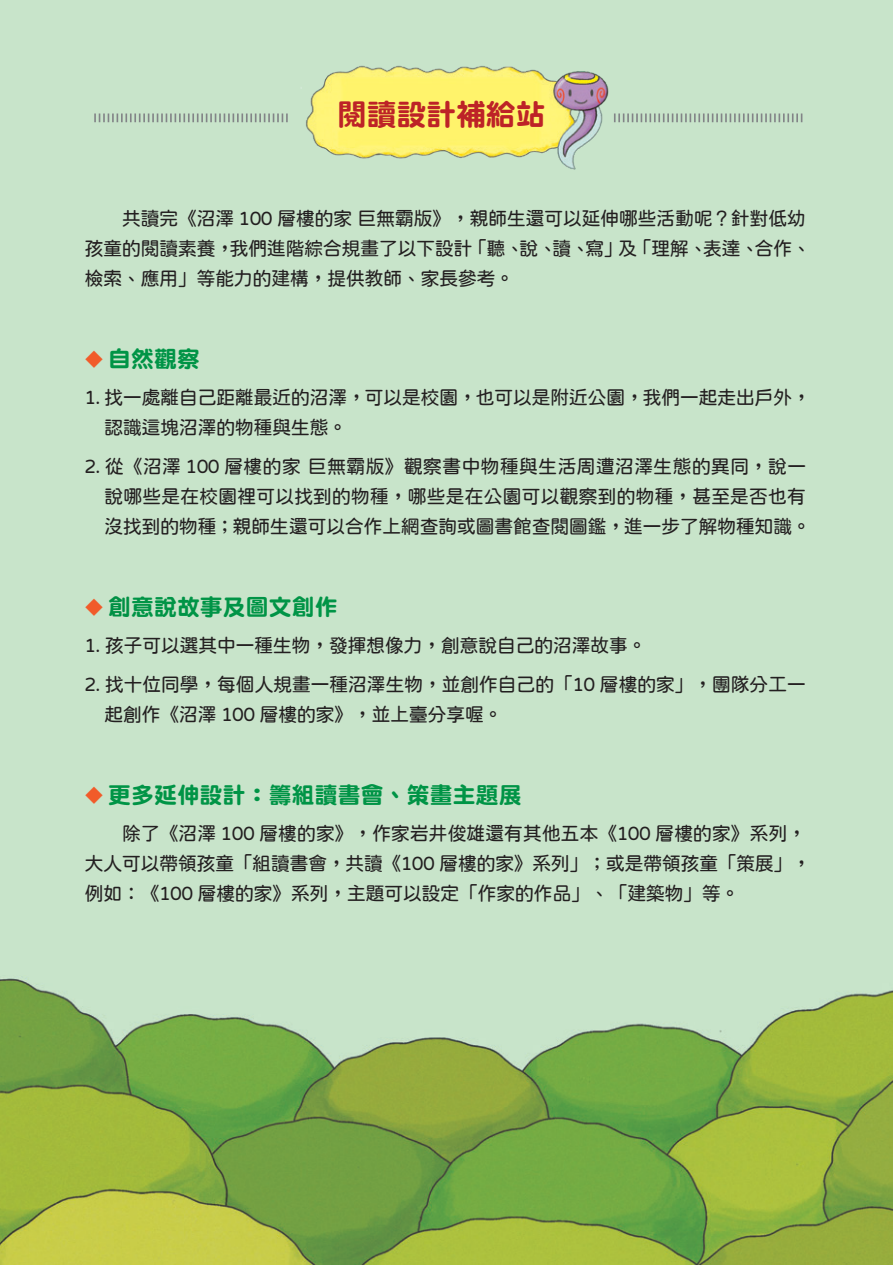
<style>
.page{position:relative;width:893px;height:1265px;background:#fff}
.page>*{position:absolute;margin:0;border:0;box-sizing:border-box;transform-origin:0 0}
.t1{font:29.75px "DF Yuan Std W9";color:#bd2327}
.t2{font:22.75px "DF Yuan Std W9";letter-spacing:.01em;color:#009446}
.t3{font:19.25px/29.8px "jf openhuninn 1.0";letter-spacing:-.03em;color:#231f20}
.s1{font-family:"jf openhuninn 1.0";font-size:19.25px;color:#f15b2a}
.s2{color:#009044}
</style>
<div class="page">
<img style="left:0;top:0;width:893px;height:1265px">
<img style="left:296px;top:46px;width:330px;height:138px">
<svg style="left:94px;top:113px;width:194px;height:9px;background:#afc2b2"></svg>
<svg style="left:614px;top:113px;width:188px;height:9px;background:#afc1b2"></svg>
<h1 class="t1" style="left:337px;top:98px;width:210px">閱讀設計補給站</h1>
<p class="t3" style="left:84px;top:204px;width:728px">　　共讀完《沼澤 100 層樓的家 巨無霸版》，親師生還可以延伸哪些活動呢？針對低幼孩童的閱讀素養，我們進階綜合規畫了以下設計「聽、說、讀、寫」及「理解、表達、合作、檢索、應用」等能力的建構，提供教師、家長參考。</p>
<p class="t2" style="left:84px;top:346px;width:117px"><span class="s1">◆</span> 自然觀察</p>
<p class="t3" style="left:104px;top:382px;width:708px;text-indent:-20px">1. 找一處離自己距離最近的沼澤，可以是校園，也可以是附近公園，我們一起走出戶外，認識這塊沼澤的物種與生態。</p>
<p class="t3" style="left:104px;top:451px;width:708px;text-indent:-20px">2. 從《沼澤 100 層樓的家 巨無霸版》觀察書中物種與生活周遭沼澤生態的異同，說一說哪些是在校園裡可以找到的物種，哪些是在公園可以觀察到的物種，甚至是否也有沒找到的物種；親師生還可以合作上網查詢或圖書館查閱圖鑑，進一步了解物種知識。</p>
<p class="t2" style="left:84px;top:594px;width:255px"><span class="s1">◆</span> <span class="s2">創</span>意說故事及圖文創作</p>
<p class="t3" style="left:84px;top:630px;width:564px">1. 孩子可以選其中一種生物，發揮想像力，創意說自己的沼澤故事。</p>
<p class="t3" style="left:104px;top:670px;width:703px;text-indent:-20px">2. 找十位同學，每個人規畫一種沼澤生物，並創作自己的「10 層樓的家」，團隊分工一起創作《沼澤 100 層樓的家》，並上臺分享喔。</p>
<p class="t2" style="left:84px;top:783px;width:439px"><span class="s1">◆</span> 更多延伸設計：籌組讀書會、策畫主題展</p>
<p class="t3" style="left:84px;top:818px;width:728px">　　除了《沼澤 100 層樓的家》，作家岩井俊雄還有其他五本《100 層樓的家》系列，大人可以帶領孩童「組讀書會，共讀《100 層樓的家》系列」；或是帶領孩童「策展」，例如：《100 層樓的家》系列，主題可以設定「作家的作品」、「建築物」等。</p>
</div>
